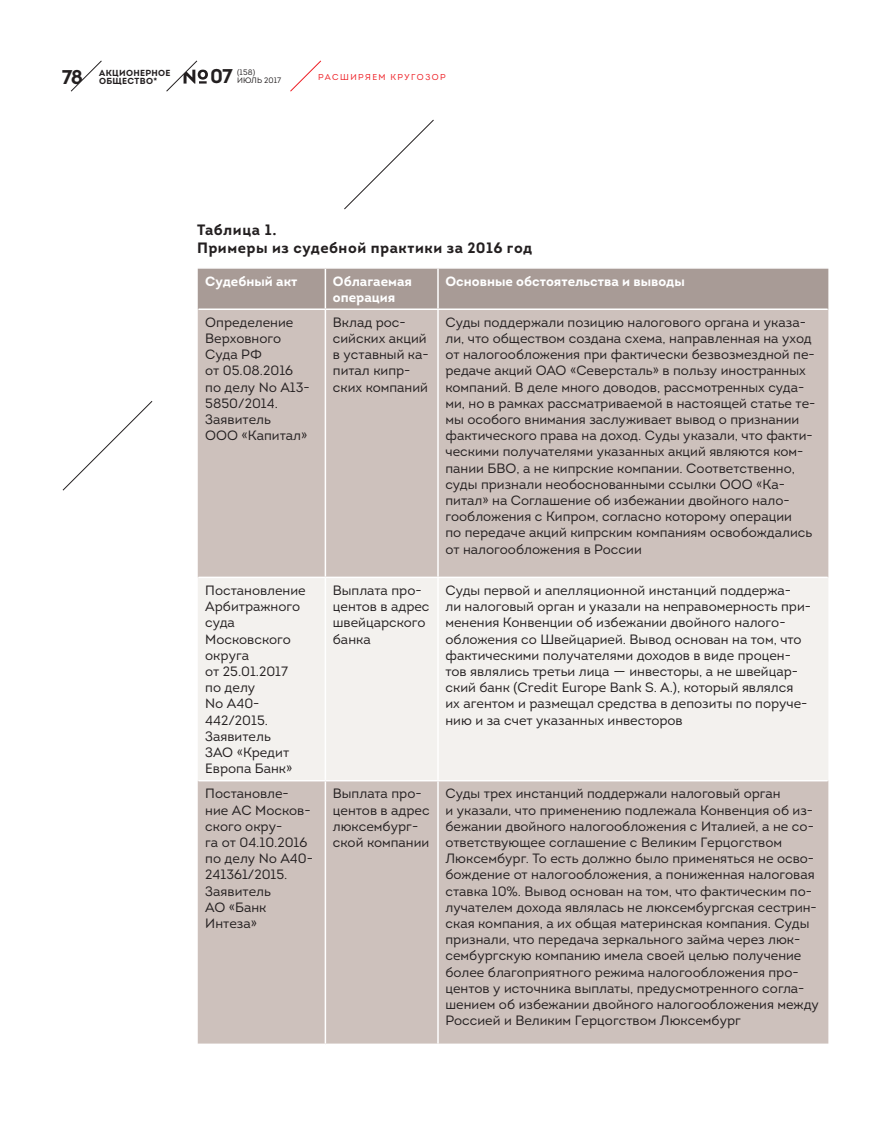
<style>
.page{position:relative;width:892px;height:1125px;background:#fff}
.page>*{position:absolute;margin:0;border:0;box-sizing:border-box;transform-origin:0 0}
.t1{font:700 19.8px "Intro";color:#231f20}
.t2{font:700 15px/18px "Intro";letter-spacing:.035em;color:#231f20}
.t3{font:13.5px/16.2px "Intro";color:#231f20}
.t4{font:700 13.5px/16.2px "Intro";color:#fff}
.t5{font:700 8.7px "Intro";letter-spacing:.035em;color:#231f20}
.t6{font:8.55px "Intro";letter-spacing:.17em;color:#ee1d23}
.t7{font:7.8px/8.2px "Intro";letter-spacing:.01em;color:#231f20}
</style>
<div class="page">
<svg style="left:70px;top:60px;width:32px;height:32px"></svg>
<svg style="left:166px;top:60px;width:42px;height:32px"></svg>
<svg style="left:290px;top:60px;width:32px;height:32px"></svg>
<svg style="left:344px;top:119px;width:90px;height:91px"></svg>
<svg style="left:62px;top:401px;width:91px;height:90px"></svg>
<div style="left:198px;top:269px;width:630px;height:40px;background:#a89b96"></div>
<div style="left:198px;top:309px;width:630px;height:735px;background:#cdc1bc"></div>
<div style="left:198px;top:577px;width:630px;height:204px;background:#f3f1ee"></div>
<hr style="left:324px;top:310px;width:2px;height:267px;background:#fff">
<hr style="left:437px;top:310px;width:1px;height:267px;background:#fff">
<hr style="left:198px;top:577px;width:127px;height:1px;background:#fff">
<hr style="left:325px;top:577px;width:113px;height:1px;background:#fff">
<hr style="left:324px;top:578px;width:2px;height:202px;background:#fff">
<hr style="left:438px;top:577px;width:389px;height:1px;background:#fff">
<hr style="left:437px;top:578px;width:1px;height:202px;background:#fff">
<hr style="left:198px;top:780px;width:127px;height:1px;background:#fff">
<hr style="left:325px;top:780px;width:113px;height:1px;background:#fff">
<hr style="left:324px;top:781px;width:2px;height:263px;background:#fff">
<hr style="left:438px;top:780px;width:389px;height:1px;background:#fff">
<hr style="left:437px;top:781px;width:1px;height:263px;background:#fff">
<hr style="left:324px;top:269px;width:2px;height:40px;background:#fff">
<hr style="left:437px;top:269px;width:1px;height:40px;background:#fff">
<hr style="left:198px;top:309px;width:127px;height:1px;background:#fff">
<hr style="left:325px;top:309px;width:113px;height:1px;background:#fff">
<hr style="left:438px;top:309px;width:389px;height:1px;background:#fff">
<p class="t1" style="left:62px;top:64px;width:23px">78</p>
<p class="t5" style="left:99px;top:75px;width:60px">ОБЩЕСТВО*</p>
<h1 class="t1" style="left:210px;top:64px;width:24px">07</h1>
<p class="t7" style="left:237px;top:68px;width:46px">(158)<br>ИЮЛЬ 2017</p>
<p class="t6" style="left:318px;top:72px;width:128px">Расшир яем кр угозор</p>
<p class="t5" style="left:99px;top:67px;width:73px">АКЦИОНЕРНОЕ</p>
<p class="t2" style="left:197px;top:220px;width:337px">Таблица 1.<br>Примеры из судебной практики за 2016 год</p>
<p class="t4" style="left:205px;top:273px;width:94px">Судебный акт</p>
<p class="t4" style="left:333px;top:273px;width:81px">Облагаемая операция</p>
<p class="t4" style="left:445px;top:273px;width:241px">Основные обстоятельства и выводы</p>
<p class="t3" style="left:205px;top:314px;width:106px">Определение<br>Верховного<br>Суда РФ<br>от 05.08.2016 по делу № А13-<br>5850/2014.<br>Заявитель<br>-ООО</p>
<p class="t3" style="left:333px;top:314px;width:97px">Вклад рос&shy;сийских акций в уставный ка&shy;питал кипр&shy;ских компаний</p>
<p class="t3" style="left:445px;top:314px;width:370px">Суды поддержали позицию налогового органа и указа&shy;ли, что обществом создана схема, направленная на уход от налогообложения при фактически безвозмездной пе&shy;редаче акций -ОАО</p>
<p class="t3" style="left:445px;top:363px;width:371px;text-indent:124px">«Северсталь» в пользу иностранных компаний. В деле много доводов, рассмотренных суда&shy;ми, но в рамках рассматриваемой в настоящей статье те&shy;мы особого внимания заслуживает вывод о признании фактического права на доход. Суды указали, что факти&shy;ческими получателями указанных акций являются ком&shy;пании БВО, а не кипрские компании. Соответственно, суды признали необоснованными ссылки -ООО</p>
<p class="t3" style="left:241px;top:428px;width:67px">«Капитал»</p>
<p class="t3" style="left:445px;top:476px;width:368px;text-indent:310px">«Ка&shy;питал» на Соглашение об избежании двойного нало&shy;гообложения с Кипром, согласно которому операции<br>по передаче акций кипрским компаниям освобождались от налогообложения в России</p>
<p class="t3" style="left:205px;top:582px;width:102px">Постановление<br>Арбитражного суда<br>М осковского округа<br>от 25.01.2017 по делу<br>№ А40-<br>442/2015.<br>Заявитель<br>-ЗАО</p>
<p class="t3" style="left:205px;top:744px;width:89px;text-align:right">«Кредит<br>Европа Банк»</p>
<p class="t3" style="left:205px;top:786px;width:109px">Постановле&shy;ние АС Москов&shy;ского окру-<br>га от 04.10.2016 по делу № А40-<br>241361/2015.<br>Заявитель<br>АО</p>
<p class="t3" style="left:205px;top:899px;width:63px;text-indent:24px">«Банк -И нтеза»</p>
<p class="t3" style="left:333px;top:582px;width:98px">Выплата про&shy;центов в адрес швейцарского банка</p>
<p class="t3" style="left:445px;top:582px;width:367px">Суды первой и апелляционной инстанций поддержа-<br>ли налоговый орган и указали на неправомерность при&shy;менения Конвенции об избежании двойного налого&shy;обложения со Ш вейцарией. Вывод основан на том, что фактическими получателями доходов в виде процен&shy;тов являлись третьи лица — инвесторы, а не швейцар&shy;ский банк (Credit Europe Bank S. A.), который являлся их агентом и размещал средства в депозиты по поруче&shy;нию и за счет указанных инвесторов</p>
<p class="t3" style="left:333px;top:786px;width:98px">Выплата про&shy;центов в адрес люксембург&shy;ской компании</p>
<p class="t3" style="left:445px;top:786px;width:375px">Суды трех инстанций поддержали налоговый орган<br>и указали, что применению подлежала Конвенция об из&shy;бежании двойного налогообложения с Италией, а не со&shy;ответствующее соглашение с Великим Герцогством Люксембург. То есть должно было применяться не осво&shy;бождение от налогообложения, а пониженная налоговая ставка 10%. Вывод основан на том, что фактическим по&shy;лучателем дохода являлась не люксембургская сестрин&shy;ская компания, а их общая материнская компания. Суды признали, что передача зеркального займа через люк&shy;сембургскую компанию имела своей целью получение более благоприятного режима налогообложения про&shy;центов у источника выплаты, предусмотренного согла&shy;шением об избежании двойного налогообложения между Россией и Великим Герцогством Люксембург</p>
</div>
